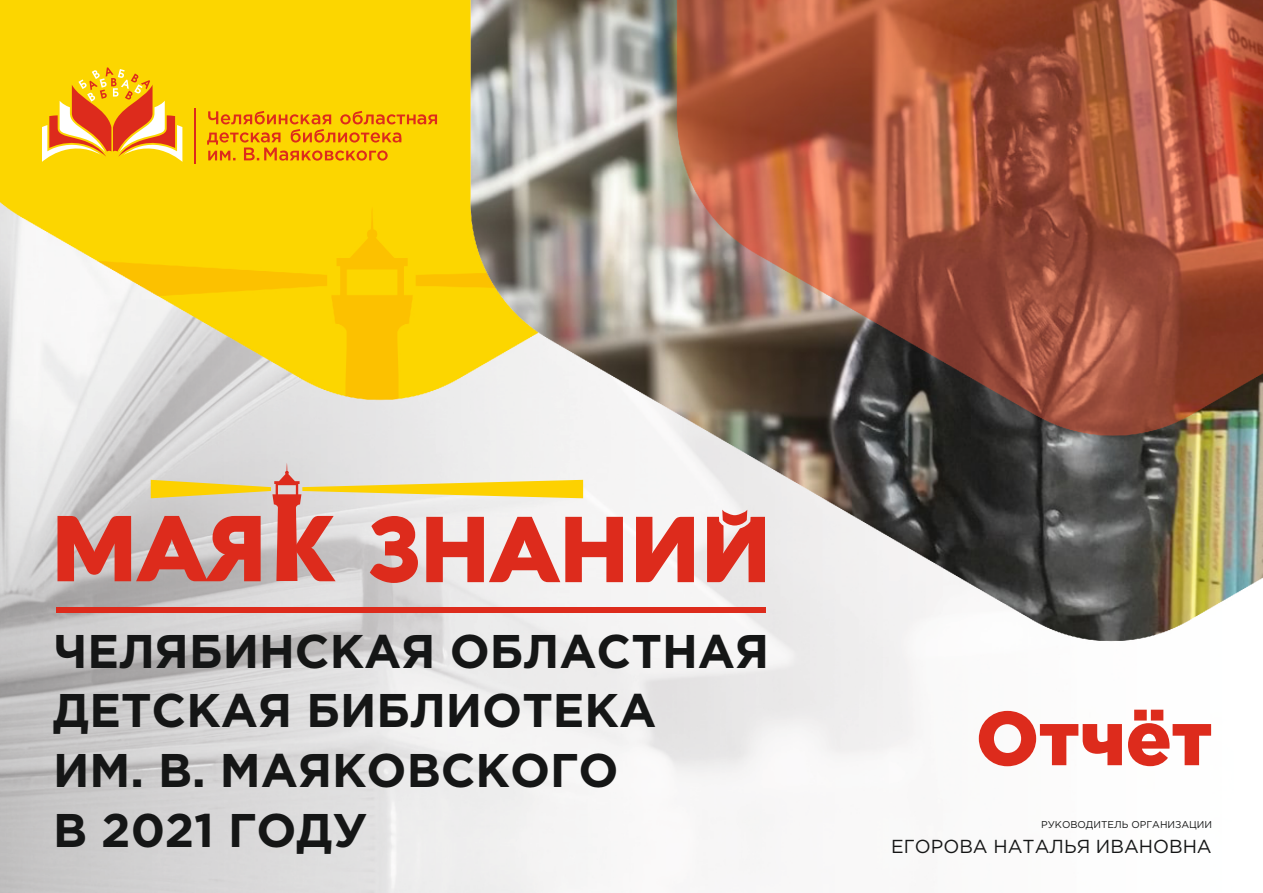
<style>
.page{position:relative;width:1263px;height:893px;background:#fff}
.page>*{position:absolute;margin:0;border:0;box-sizing:border-box;transform-origin:0 0}
.t1{font:900 76.05px "Gotham Pro";color:#dd2b1c}
.t2{font:700 47.25px/59.7px "Gotham Pro";color:#151616}
.t3{font:18.75px "Gotham Pro";color:#151616}
.t4{font:9.9px "Gotham Pro";color:#151616}
</style>
<div class="page">
<img style="left:0;top:0;width:1263px;height:893px">
<svg style="left:58px;top:463px;width:707px;height:120px"></svg>
<svg style="left:207px;top:111px;width:230px;height:50px;background:#f4ac06"></svg>
<hr style="left:194px;top:108px;width:2px;height:56px;background:#dd2b1c">
<svg style="left:42px;top:67px;width:140px;height:95px;background:#f3ad30"></svg>
<div style="left:56px;top:607px;width:709px;height:5px;background:#dd2b1c"></div>
<p class="t2" style="left:53px;top:624px;width:718px">ЧЕЛЯБИНСКАЯ ОБЛАСТНАЯ<br>ДЕТСКАЯ БИБЛИОТЕКА<br>ИМ. В. МАЯКОВСКОГО<br>В 2021 ГОДУ</p>
<h1 class="t1" style="left:976px;top:710px;width:237px">Отчёт</h1>
<p class="t4" style="left:1041px;top:820px;width:172px">РУКОВОДИТЕЛЬ ОРГАНИЗАЦИИ</p>
<p class="t3" style="left:891px;top:840px;width:322px">ЕГОРОВА НАТАЛЬЯ ИВАНОВНА</p>
</div>
